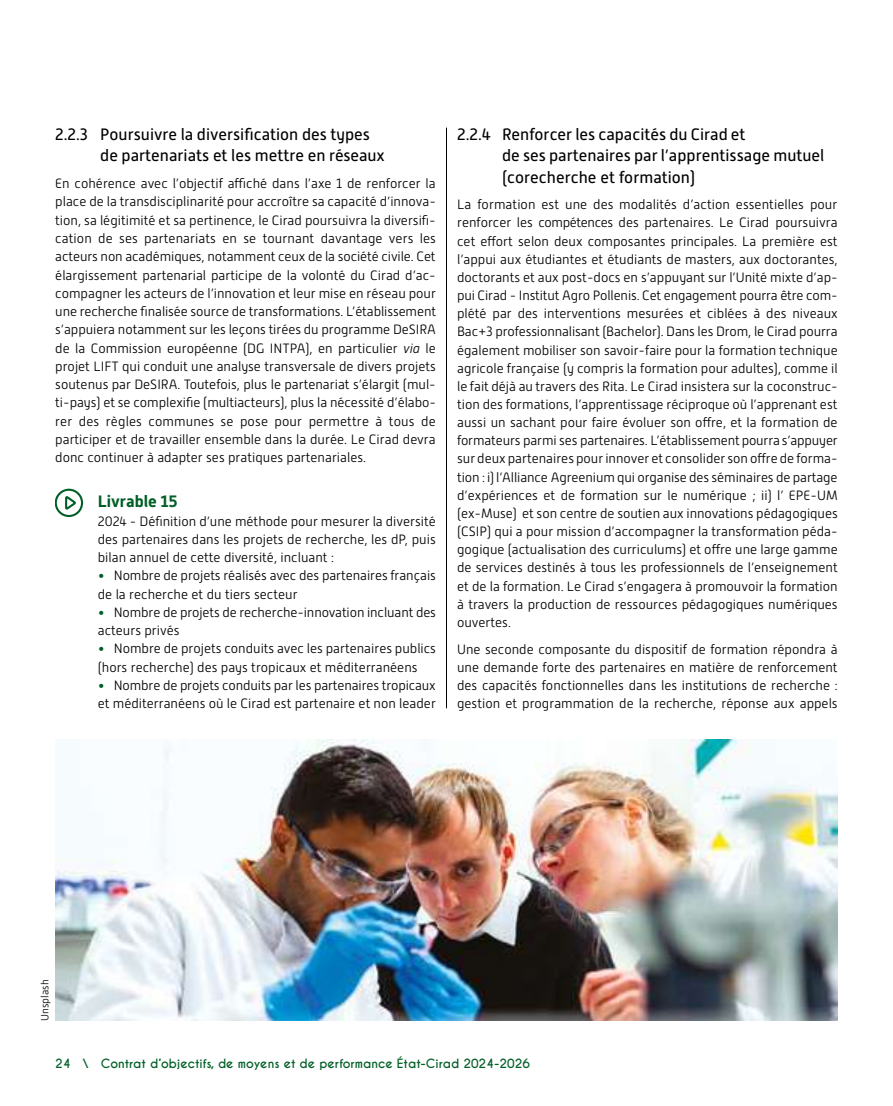
<style>
.page{position:relative;width:893px;height:1106px;background:#fff}
.page>*{position:absolute;margin:0;border:0;box-sizing:border-box;transform-origin:0 0}
.t1{font:16.5px/21.1px "Alwyn New";color:#000}
.t2{font:700 16.5px "Alwyn New";color:#005f27}
.t3{font:300 13.5px/18.1px "Alwyn New";color:#000;text-align:justify}
.t4{font:700 12px "Caviar Dreams";color:#005f27}
.t5{font:300 10.5px "Alwyn New";color:#000}
.s1{font-style:italic}
.s2{color:#005f27}
</style>
<div class="page">
<hr style="left:446px;top:128px;width:1px;height:580px;background:#000">
<div style="left:55px;top:488px;width:28px;height:29px;border:2px solid #005f27;border-radius:50%"></div>
<svg style="left:65px;top:496px;width:11px;height:14px"></svg>
<img style="left:55px;top:739px;width:783px;height:281px">
<p class="t1" style="left:100px;top:124px;width:286px;text-indent:-45px">2.2.3 Poursuivre la diversification des types de partenariats et les mettre en réseaux</p>
<p class="t3" style="left:55px;top:174px;width:382px">En cohérence avec l’objectif affiché dans l’axe 1 de renforcer la place de la transdisciplinarité pour accroître sa capacité d’innova&shy;tion, sa légitimité et sa pertinence, le Cirad poursuivra la diversifi&shy;cation de ses partenariats en se tournant davantage vers les acteurs non académiques, notamment ceux de la société civile. Cet élargissement partenarial participe de la volonté du Cirad d’ac&shy;compagner les acteurs de l’innovation et leur mise en réseau pour une recherche finalisée source de transformations. L’établissement s’appuiera notamment sur les leçons tirées du programme DeSIRA de la Commission européenne (DG INTPA), en particulier <span class="s1">via</span> le projet LIFT qui conduit une analyse transversale de divers projets soutenus par DeSIRA. Toutefois, plus le partenariat s’élargit (mul&shy;ti-pays) et se complexifie (multiacteurs), plus la nécessité d’élabo&shy;rer des règles communes se pose pour permettre à tous de participer et de travailler ensemble dans la durée. Le Cirad devra donc continuer à adapter ses pratiques partenariales.</p>
<p class="t2" style="left:98px;top:492px;width:81px">Livrable 15</p>
<p class="t3" style="left:98px;top:512px;width:340px">2024 - Définition d’une méthode pour mesurer la diversité des partenaires dans les projets de recherche, les dP, puis bilan annuel de cette diversité, incluant :</p>
<p class="t3" style="left:98px;top:566px;width:340px"><span class="s2">•</span> Nombre de projets réalisés avec des partenaires français de la recherche et du tiers secteur</p>
<p class="t3" style="left:98px;top:603px;width:340px"><span class="s2">•</span> Nombre de projets de recherche-innovation incluant des acteurs privés</p>
<p class="t3" style="left:98px;top:639px;width:340px"><span class="s2">•</span> Nombre de projets conduits avec les partenaires publics (hors recherche) des pays tropicaux et méditerranéens</p>
<p class="t3" style="left:98px;top:676px;width:340px"><span class="s2">•</span> Nombre de projets conduits par les partenaires tropicaux et méditerranéens où le Cirad est partenaire et non leader</p>
<p class="t1" style="left:502px;top:124px;width:324px;text-indent:-45px">2.2.4 Renforcer les capacités du Cirad et<br>de ses partenaires par l’apprentissage mutuel (corecherche et formation)</p>
<p class="t3" style="left:457px;top:195px;width:382px">La formation est une des modalités d’action essentielles pour renforcer les compétences des partenaires. Le Cirad poursuivra cet effort selon deux composantes principales. La première est l’appui aux étudiantes et étudiants de masters, aux doctorantes, doctorants et aux post-docs en s’appuyant sur l’Unité mixte d’ap&shy;pui Cirad - Institut Agro Pollenis. Cet engagement pourra être com&shy;plété par des interventions mesurées et ciblées à des niveaux Bac+3 professionnalisant (Bachelor). Dans les Drom, le Cirad pourra également mobiliser son savoir-faire pour la formation technique agricole française (y compris la formation pour adultes), comme il le fait déjà au travers des Rita. Le Cirad insistera sur la coconstruc&shy;tion des formations, l’apprentissage réciproque où l’apprenant est aussi un sachant pour faire évoluer son offre, et la formation de formateurs parmi ses partenaires. L’établissement pourra s’appuyer sur deux partenaires pour innover et consolider son offre de forma&shy;tion : i) l’Alliance Agreenium qui organise des séminaires de partage d’expériences et de formation sur le numérique ; ii) l’ EPE-UM (ex-Muse) et son centre de soutien aux innovations pédagogiques (CSIP) qui a pour mission d’accompagner la transformation péda&shy;gogique (actualisation des curriculums) et offre une large gamme de services destinés à tous les professionnels de l’enseignement et de la formation. Le Cirad s’engagera à promouvoir la formation à travers la production de ressources pédagogiques numériques ouvertes.</p>
<p class="t3" style="left:457px;top:640px;width:382px">Une seconde composante du dispositif de formation répondra à une demande forte des partenaires en matière de renforcement des capacités fonctionnelles dans les institutions de recherche : gestion et programmation de la recherche, réponse aux appels</p>
<p class="t5" style="left:39px;top:1020px;width:43px;rotate:-90deg">Unsplash</p>
<p class="t4" style="left:55px;top:1056px;width:476px">24 \ Contrat d’objectifs, de moyens et de performance État-Cirad 2024-2026</p>
</div>
